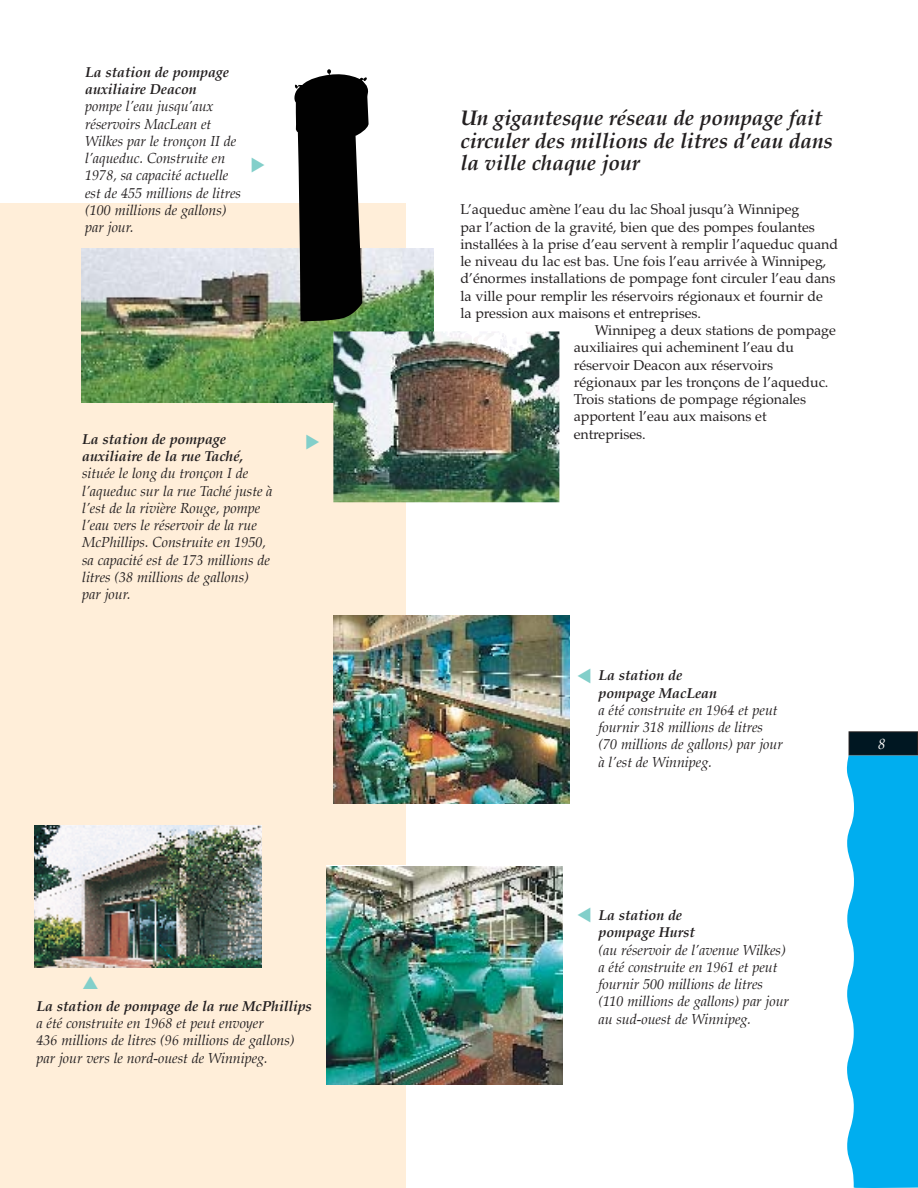
<style>
.page{position:relative;width:918px;height:1188px;background:#fff}
.page>*{position:absolute;margin:0;border:0;box-sizing:border-box;transform-origin:0 0}
.t1{font:italic 700 21px/22.5px "Palatino";letter-spacing:-.005em;color:#231f20}
.t2{font:italic 15px "Palatino";color:#fff}
.t3{font:italic 14.25px/17.2px "Palatino";letter-spacing:-.005em;color:#231f20}
.t4{font:14.25px "Palatino";letter-spacing:-.005em;color:#231f20}
.t5{font:italic 700 14.25px/17.2px "Palatino";letter-spacing:-.005em;color:#231f20}
</style>
<div class="page">
<div style="left:850px;top:732px;width:67px;height:23px;background:#001722"></div>
<div style="left:849px;top:731px;width:69px;height:25px;border:1px solid #231f20"></div>
<div style="left:0;top:203px;width:405px;height:985px;background:#ffeed9"></div>
<img style="left:333px;top:615px;width:236px;height:189px">
<img style="left:35px;top:826px;width:226px;height:142px">
<img style="left:326px;top:866px;width:236px;height:218px">
<img style="left:81px;top:249px;width:352px;height:154px">
<img style="left:293px;top:69px;width:76px;height:253px">
<img style="left:333px;top:331px;width:226px;height:171px">
<div style="left:847px;top:756px;width:71px;height:432px;background:#00aeef"></div>
<p class="t5" style="left:85px;top:64px;width:146px">La station de pompage auxiliaire Deacon</p>
<p class="t3" style="left:85px;top:99px;width:157px">pompe l’eau jusqu’aux réservoirs MacLean et<br>Wilkes par le tronçon II de l’aqueduc. Construite en<br>1978, sa capacité actuelle est de 455 millions de litres (100 millions de gallons) par jour.</p>
<p class="t5" style="left:82px;top:431px;width:163px">La station de pompage auxiliaire de la rue Taché,</p>
<p class="t3" style="left:82px;top:466px;width:192px">située le long du tronçon I de l’aqueduc sur la rue Taché juste à l’est de la rivière Rouge, pompe l’eau vers le réservoir de la rue<br>McPhillips. Construite en 1950, sa capacité est de 173 millions de litres (38 millions de gallons)<br>par jour.</p>
<p class="t5" style="left:36px;top:998px;width:277px">La station de pompage de la rue McPhillips</p>
<p class="t3" style="left:36px;top:1016px;width:260px">a été construite en 1968 et peut envoyer<br>436 millions de litres (96 millions de gallons) par jour vers le nord-ouest de Winnipeg.</p>
<h1 class="t1" style="left:461px;top:108px;width:374px">Un gigantesque réseau de pompage fait circuler des millions de litres d’eau dans la ville chaque jour</h1>
<p class="t4" style="left:460px;top:204px;width:340px">L’aqueduc amène l’eau du lac Shoal jusqu’à Winnipeg</p>
<p class="t4" style="left:460px;top:221px;width:356px">par l’action de la gravité, bien que des pompes foulantes</p>
<p class="t4" style="left:460px;top:238px;width:379px">installées à la prise d’eau servent à remplir l’aqueduc quand</p>
<p class="t4" style="left:460px;top:256px;width:367px">le niveau du lac est bas. Une fois l’eau arrivée à Winnipeg,</p>
<p class="t4" style="left:460px;top:273px;width:376px">d’énormes installations de pompage font circuler l’eau dans</p>
<p class="t4" style="left:460px;top:290px;width:364px">la ville pour remplir les réservoirs régionaux et fournir de</p>
<p class="t4" style="left:460px;top:307px;width:242px">la pression aux maisons et entreprises.</p>
<p class="t4" style="left:595px;top:325px;width:242px">Winnipeg a deux stations de pompage</p>
<p class="t4" style="left:574px;top:342px;width:222px">auxiliaires qui acheminent l’eau du</p>
<p class="t4" style="left:574px;top:359px;width:201px">réservoir Deacon aux réservoirs</p>
<p class="t4" style="left:574px;top:376px;width:256px">régionaux par les tronçons de l’aqueduc.</p>
<p class="t4" style="left:574px;top:394px;width:234px">Trois stations de pompage régionales</p>
<p class="t4" style="left:574px;top:411px;width:194px">apportent l’eau aux maisons et</p>
<p class="t4" style="left:574px;top:428px;width:73px">entreprises.</p>
<p class="t5" style="left:599px;top:668px;width:120px">La station de pompage MacLean</p>
<p class="t3" style="left:599px;top:702px;width:186px">a été construite en 1964 et peut fournir 318 millions de litres (70 millions de gallons) par jour à l’est de Winnipeg.</p>
<p class="t5" style="left:599px;top:908px;width:98px">La station de pompage Hurst</p>
<p class="t3" style="left:599px;top:942px;width:192px">(au réservoir de l’avenue Wilkes) a été construite en 1961 et peut fournir 500 millions de litres (110 millions de gallons) par jour au sud-ouest de Winnipeg.</p>
<p class="t2" style="left:878px;top:736px;width:9px">8</p>
</div>
